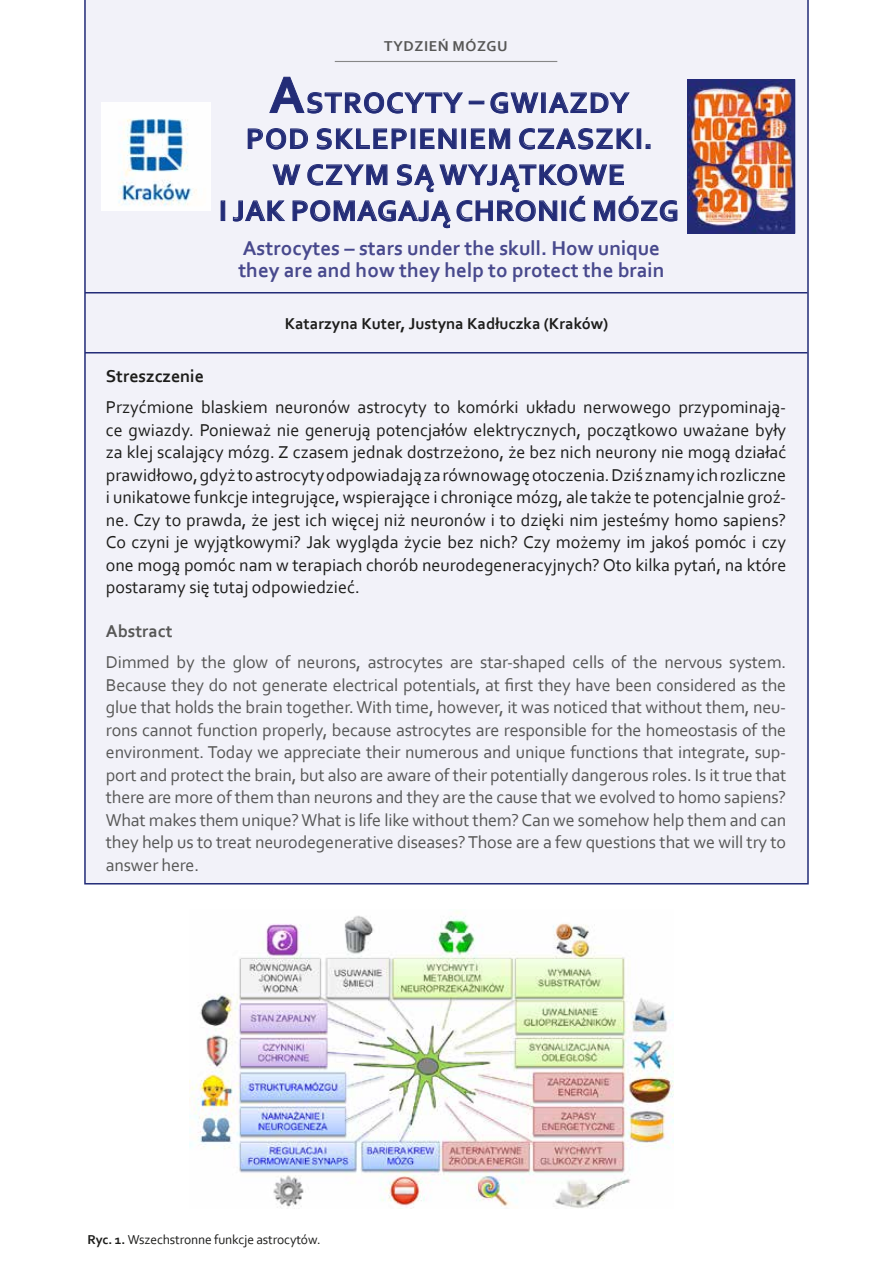
<style>
.page{position:relative;width:893px;height:1263px;background:#fff}
.page>*{position:absolute;margin:0;border:0;box-sizing:border-box;transform-origin:0 0}
.t1{font:700 30px/36px "Corbel";letter-spacing:.04em;color:#232c77;text-align:center}
.t2{font:700 21px/22.5px "Corbel";color:#48498d}
.t3{font:18px/22.5px "Corbel";letter-spacing:-.01em;color:#575756;text-align:justify}
.t4{font:18px/22.5px "Corbel";color:#1d1d1b;text-align:justify}
.t5{font:700 18px "Corbel";color:#1d1d1b}
.t6{font:700 18px "Corbel";color:#575756}
.t7{font:700 16.5px "Corbel";color:#1d1d1b}
.t8{font:700 15px "Corbel";letter-spacing:.04em;color:#575756}
.t9{font:13.5px "Corbel";letter-spacing:-.01em;color:#1d1d1b}
.s1{font-size:54px}
.s2{font-weight:700}
</style>
<div class="page">
<div style="left:84px;top:0;width:725px;height:884px;background:#f2f2f9"></div>
<svg style="left:269px;top:76px;width:195px;height:38px"></svg>
<svg style="left:490px;top:92px;width:49px;height:22px"></svg>
<div style="left:541px;top:93px;width:5px;height:20px;border:1px solid #232c77"></div>
<svg style="left:548px;top:92px;width:82px;height:21px"></svg>
<svg style="left:248px;top:128px;width:60px;height:22px"></svg>
<svg style="left:317px;top:128px;width:90px;height:22px"></svg>
<div style="left:411px;top:129px;width:4px;height:20px;border:1px solid #232c77"></div>
<svg style="left:420px;top:128px;width:37px;height:22px"></svg>
<div style="left:462px;top:129px;width:4px;height:20px;border:1px solid #232c77"></div>
<svg style="left:471px;top:128px;width:39px;height:21px"></svg>
<svg style="left:519px;top:128px;width:116px;height:22px"></svg>
<div style="left:637px;top:129px;width:4px;height:20px;border:1px solid #232c77"></div>
<svg style="left:646px;top:144px;width:4px;height:5px"></svg>
<div style="left:221px;top:201px;width:4px;height:20px;border:1px solid #232c77"></div>
<svg style="left:233px;top:164px;width:445px;height:65px"></svg>
<hr style="left:85px;top:352px;width:722px;height:1px;background:#232c77">
<hr style="left:85px;top:292px;width:722px;height:1px;background:#232c77">
<hr style="left:335px;top:61px;width:222px;height:1px;background:#878787">
<img style="left:689px;top:81px;width:104px;height:150px">
<div style="left:687px;top:79px;width:108px;height:154px;border:1px solid #242c77"></div>
<img style="left:102px;top:102px;width:108px;height:109px">
<img style="left:190px;top:911px;width:483px;height:298px">
<p class="t8" style="left:384px;top:37px;width:125px">tydzień mózgu</p>
<h1 class="t1" style="left:219px;top:84px;width:461px"><span class="s1">A</span>strocyty – gwiazdy<br>pod sklepieniem czaszki.<br>W czym są wyjątkowe<br>i jak pomagają chronić mózg</h1>
<p class="t2" style="left:238px;top:236px;width:428px">Astrocytes – stars under the skull. How unique they are and how they help to protect the brain</p>
<p class="t7" style="left:285px;top:313px;width:325px">Katarzyna Kuter, Justyna Kadłuczka (Kraków)</p>
<p class="t5" style="left:106px;top:365px;width:100px">Streszczenie</p>
<p class="t4" style="left:106px;top:396px;width:682px">Przyćmione blaskiem neuronów astrocyty to komórki układu nerwowego przypominają&shy;ce gwiazdy. Ponieważ nie generują potencjałów elektrycznych, początkowo uważane były za klej scalający mózg. Z czasem jednak dostrzeżono, że bez nich neurony nie mogą działać prawidłowo, gdyż to astrocyty odpowiadają za równowagę otoczenia. Dziś znamy ich rozliczne i unikatowe funkcje integrujące, wspierające i chroniące mózg, ale także te potencjalnie groź&shy;ne. Czy to prawda, że jest ich więcej niż neuronów i to dzięki nim jesteśmy homo sapiens?<br>Co czyni je wyjątkowymi? Jak wygląda życie bez nich? Czy możemy im jakoś pomóc i czy one mogą pomóc nam w terapiach chorób neurodegeneracyjnych? Oto kilka pytań, na które postaramy się tutaj odpowiedzieć.</p>
<p class="t6" style="left:106px;top:620px;width:68px">Abstract</p>
<p class="t3" style="left:106px;top:650px;width:682px">Dimmed by the glow of neurons, astrocytes are star-shaped cells of the nervous system.<br>Because they do not generate electrical potentials, at first they have been considered as the glue that holds the brain together. With time, however, it was noticed that without them, neu&shy;rons cannot function properly, because astrocytes are responsible for the homeostasis of the environment. Today we appreciate their numerous and unique functions that integrate, sup&shy;port and protect the brain, but also are aware of their potentially dangerous roles. Is it true that there are more of them than neurons and they are the cause that we evolved to homo sapiens?<br>What makes them unique? What is life like without them? Can we somehow help them and can they help us to treat neurodegenerative diseases? Those are a few questions that we will try to answer here.</p>
<p class="t9" style="left:87px;top:1231px;width:235px"><span class="s2">Ryc. 1.</span> Wszechstronne funkcje astrocytów.</p>
</div>
